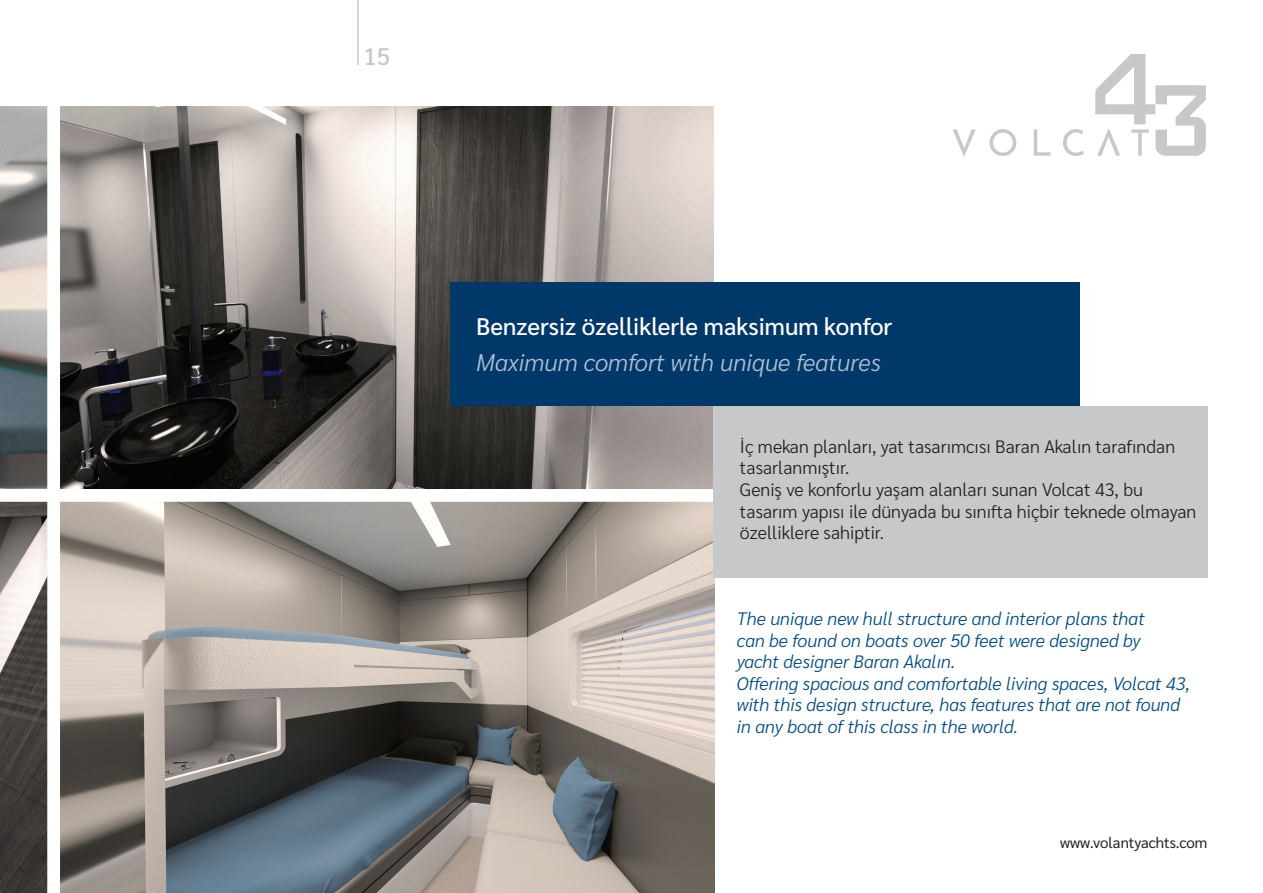
<style>
.page{position:relative;width:1263px;height:893px;background:#fff}
.page>*{position:absolute;margin:0;border:0;box-sizing:border-box;transform-origin:0 0}
.t1{font:500 24px "Sarabun";color:#fff}
.t2{font:italic 300 24px "Sarabun";color:#b3c0d6}
.t3{font:500 24px "Sarabun";color:#c7c8ca}
.t4{font:italic 300 18px/21.6px "Sarabun";color:#004b84}
.t5{font:300 18px/21.6px "Sarabun";color:#231f20}
.t6{font:15px "Sarabun";color:#231f20}
</style>
<div class="page">
<img style="left:0;top:502px;width:715px;height:391px">
<img style="left:0;top:106px;width:714px;height:383px">
<div style="left:47px;top:98px;width:13px;height:795px;background:#fff"></div>
<div style="left:451px;top:283px;width:629px;height:123px;background:#00386a"></div>
<div style="left:713px;top:406px;width:495px;height:172px;background:#c7c8ca"></div>
<svg style="left:953px;top:54px;width:253px;height:103px"></svg>
<hr style="left:357px;top:0;width:2px;height:65px;background:#c7c8ca">
<h1 class="t3" style="left:364px;top:43px;width:28px">15</h1>
<h1 class="t1" style="left:476px;top:313px;width:418px">Benzersiz özelliklerle maksimum konfor</h1>
<h1 class="t2" style="left:476px;top:349px;width:406px">Maximum comfort with unique features</h1>
<p class="t5" style="left:740px;top:436px;width:458px">İç mekan planları, yat tasarımcısı Baran Akalın tarafından tasarlanmıştır.<br>Geniş ve konforlu yaşam alanları sunan Volcat 43, bu tasarım yapısı ile dünyada bu sınıfta hiçbir teknede olmayan özelliklere sahiptir.</p>
<p class="t4" style="left:737px;top:608px;width:455px">The unique new hull structure and interior plans that<br>can be found on boats over 50 feet were designed by<br>yacht designer Baran Akalın.<br>Offering spacious and comfortable living spaces, Volcat 43, with this design structure, has features that are not found in any boat of this class in the world.</p>
<p class="t6" style="left:1060px;top:834px;width:149px">www.volantyachts.com</p>
</div>
